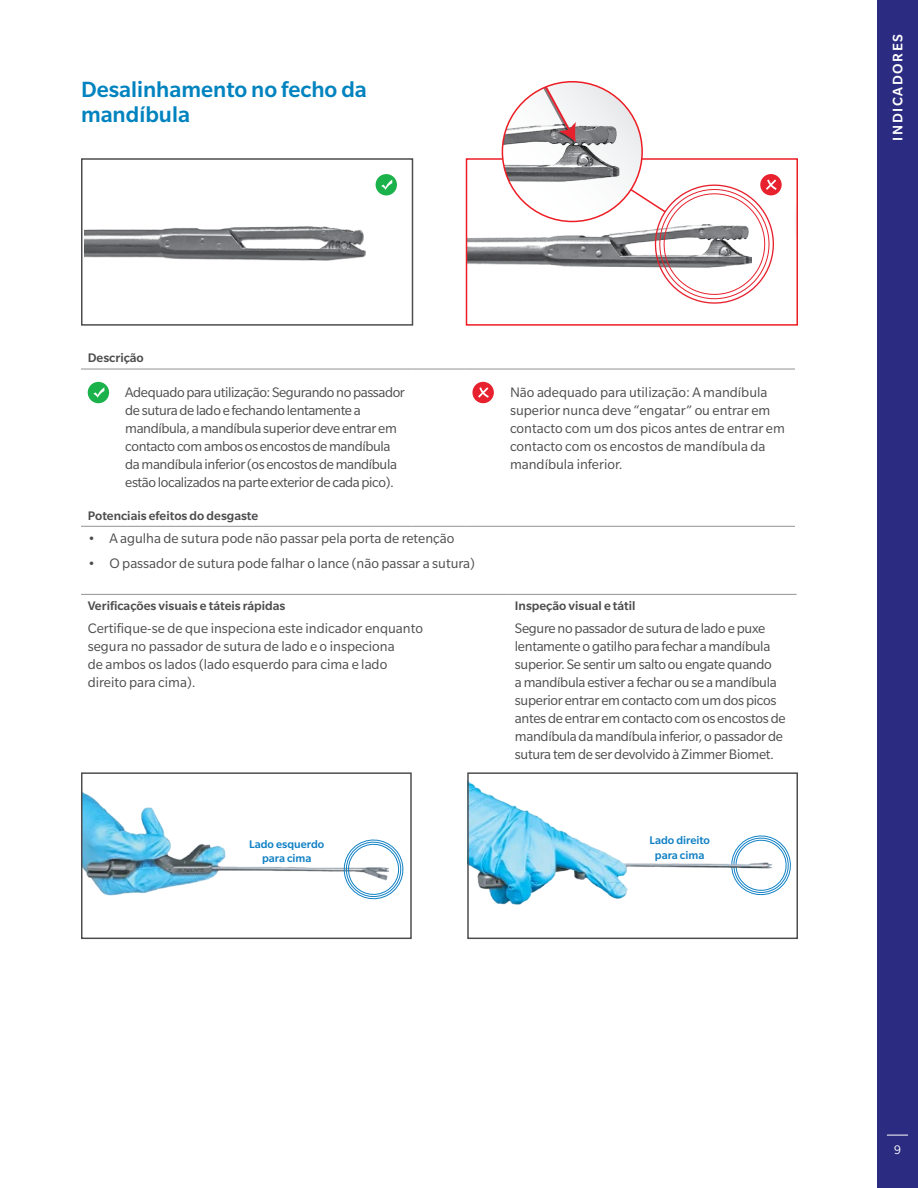
<style>
.page{position:relative;width:918px;height:1188px;background:#fff}
.page>*{position:absolute;margin:0;border:0;box-sizing:border-box;transform-origin:0 0}
.t1{font:500 24px/25.5px "Slate Pro";color:#0083bf}
.t2{font:15px/18px "Slate Pro";letter-spacing:-.02em;color:#4d4d4f}
.t3{font:15px/18px "Slate Pro";color:#4d4d4f}
.t4{font:500 15px "Slate Pro";letter-spacing:.11em;color:#fff}
.t5{font:500 13.5px "Slate Pro";color:#4d4d4f}
.t6{font:13.5px "Slate Pro";color:#fff}
.t7{font:500 12.15px/14.5px "Slate Pro";color:#1181c4;text-align:center}
</style>
<div class="page">
<div style="left:877px;top:0;width:41px;height:1188px;background:#2b2b81"></div>
<svg style="left:887px;top:1135px;width:21px;height:1px"></svg>
<img style="left:469px;top:237px;width:33px;height:28px">
<div style="left:466px;top:158px;width:332px;height:168px;border:2px solid #ed1d24"></div>
<img style="left:85px;top:226px;width:281px;height:35px">
<div style="left:81px;top:158px;width:332px;height:168px;border:2px solid #4d4d4f"></div>
<hr style="left:81px;top:369px;width:331px;height:1px;background:#919396">
<hr style="left:412px;top:369px;width:54px;height:1px;background:#919396">
<hr style="left:466px;top:369px;width:329px;height:1px;background:#919396">
<hr style="left:81px;top:526px;width:331px;height:1px;background:#919396">
<hr style="left:412px;top:526px;width:54px;height:1px;background:#919396">
<hr style="left:466px;top:526px;width:329px;height:1px;background:#919396">
<div style="left:88px;top:382px;width:21px;height:21px;background:#1cb24b;border-radius:50%"></div>
<svg style="left:93px;top:387px;width:11px;height:11px"></svg>
<div style="left:472px;top:382px;width:22px;height:21px;background:#e8212e;border-radius:50%"></div>
<svg style="left:478px;top:387px;width:11px;height:11px"></svg>
<hr style="left:81px;top:594px;width:427px;height:1px;background:#919396">
<hr style="left:508px;top:594px;width:289px;height:1px;background:#919396">
<div style="left:376px;top:174px;width:21px;height:21px;background:#1cb24b;border-radius:50%"></div>
<svg style="left:381px;top:180px;width:11px;height:10px"></svg>
<svg style="left:502px;top:82px;width:280px;height:222px"></svg>
<img style="left:83px;top:792px;width:257px;height:104px">
<svg style="left:340px;top:839px;width:64px;height:61px"></svg>
<div style="left:81px;top:772px;width:331px;height:167px;border:1px solid #4d4d4f"></div>
<svg style="left:774px;top:838px;width:17px;height:55px"></svg>
<img style="left:469px;top:781px;width:305px;height:124px">
<div style="left:467px;top:772px;width:331px;height:167px;border:1px solid #4d4d4f"></div>
<h1 class="t1" style="left:81px;top:76px;width:287px">Desalinhamento no fecho da mandíbula</h1>
<p class="t5" style="left:88px;top:351px;width:58px">Descrição</p>
<p class="t2" style="left:125px;top:383px;width:281px">Adequado para utilização: Segurando no passador de sutura de lado e fechando lentamente a mandíbula, a mandíbula superior deve entrar em contacto com ambos os encostos de mandíbula da mandíbula inferior (os encostos de mandíbula estão localizados na parte exterior de cada pico).</p>
<p class="t3" style="left:510px;top:383px;width:276px">Não adequado para utilização: A mandíbula superior nunca deve “engatar” ou entrar em contacto com um dos picos antes de entrar em contacto com os encostos de mandíbula da mandíbula inferior.</p>
<p class="t5" style="left:88px;top:508px;width:172px">Potenciais efeitos do desgaste</p>
<p class="t3" style="left:88px;top:529px;width:368px">• A agulha de sutura pode não passar pela porta de retenção</p>
<p class="t3" style="left:88px;top:554px;width:388px">• O passador de sutura pode falhar o lance (não passar a sutura)</p>
<p class="t5" style="left:88px;top:598px;width:199px">Verificações visuais e táteis rápidas</p>
<p class="t5" style="left:515px;top:598px;width:122px">Inspeção visual e tátil</p>
<p class="t3" style="left:88px;top:619px;width:337px">Certifique-se de que inspeciona este indicador enquanto segura no passador de sutura de lado e o inspeciona<br>de ambos os lados (lado esquerdo para cima e lado direito para cima).</p>
<p class="t2" style="left:515px;top:619px;width:272px">Segure no passador de sutura de lado e puxe lentamente o gatilho para fechar a mandíbula superior. Se sentir um salto ou engate quando<br>a mandíbula estiver a fechar ou se a mandíbula superior entrar em contacto com um dos picos antes de entrar em contacto com os encostos de mandíbula da mandíbula inferior, o passador de sutura tem de ser devolvido à Zimmer Biomet.</p>
<p class="t7" style="left:249px;top:837px;width:77px">Lado esquerdo para cima</p>
<p class="t7" style="left:649px;top:833px;width:62px">Lado direito para cima</p>
<p class="t4" style="left:890px;top:141px;width:109px;rotate:-90deg">INDICADORES</p>
<p class="t6" style="left:894px;top:1143px;width:8px">9</p>
</div>
